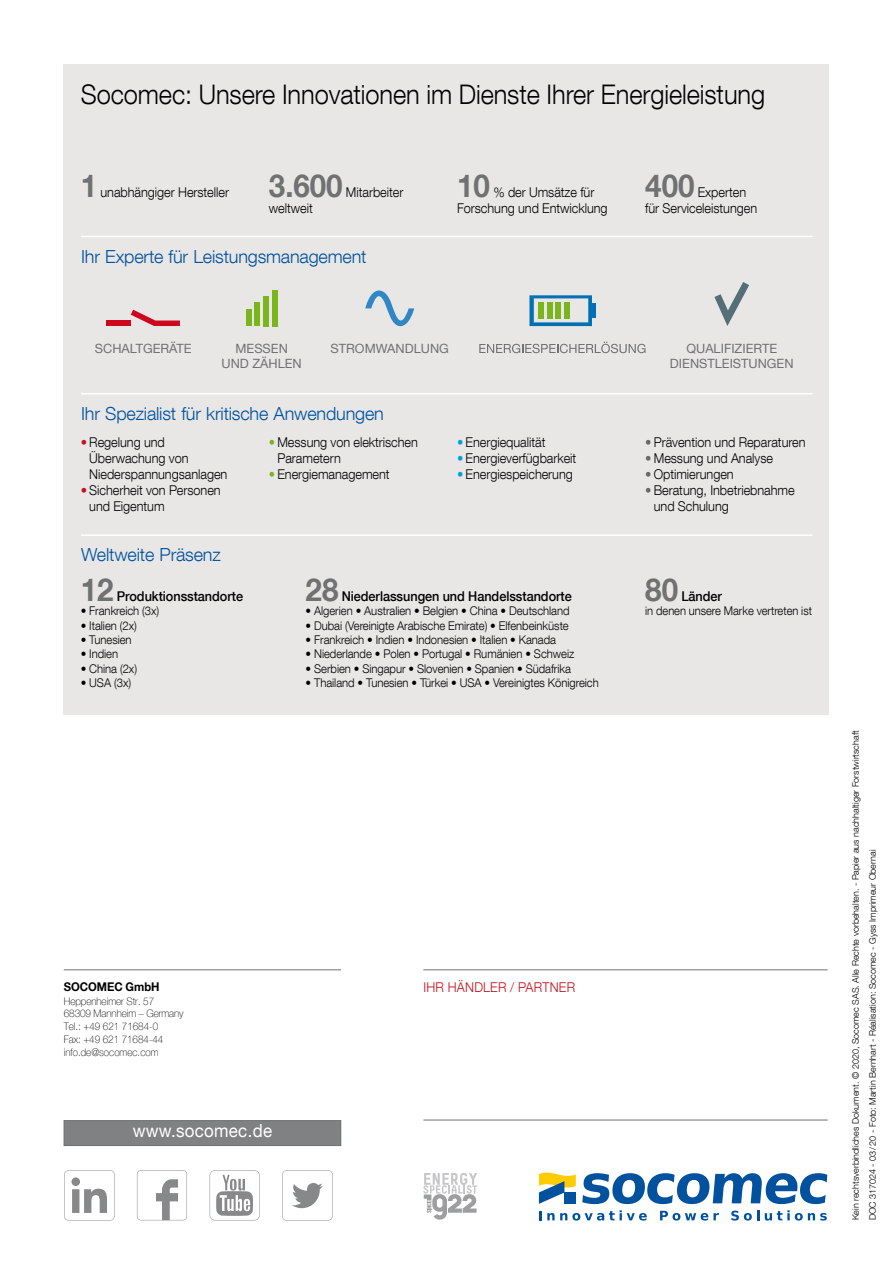
<style>
.page{position:relative;width:893px;height:1263px;background:#fff}
.page>*{position:absolute;margin:0;border:0;box-sizing:border-box;transform-origin:0 0}
.t1{font:700 31.5px "Helvetica Neue LT Com";letter-spacing:-.005em;color:#707172;scale:.94 1}
.t2{font:300 27px "Helvetica Neue LT Com";letter-spacing:-.005em;color:#000;scale:.94 1}
.t3{font:300 18px "Helvetica Neue LT Com";letter-spacing:-.01em;color:#00519e}
.t4{font:18px "Helvetica Neue LT Com";letter-spacing:.015em;color:#fff;scale:.94 1}
.t5{font:300 13.5px/16.2px "Helvetica Neue LT Com";letter-spacing:-.005em;color:#000;scale:.94 1}
.t6{font:500 13.5px "Helvetica Neue LT Com";letter-spacing:-.005em;color:#000;scale:.94 1}
.t7{font:300 13.5px "Helvetica Neue LT Com";letter-spacing:.015em;color:#c50e1f;scale:.94 1}
.t8{font:12.75px/15px "Helvetica Neue LT Com";color:#707172;text-align:center}
.t9{font:300 12px "Helvetica Neue LT Com";letter-spacing:-.005em;color:#000;scale:.94 1}
.t10{font:300 12px "Helvetica Neue LT Com";letter-spacing:-.005em;color:#000;scale:.93 1}
.t11{font:700 12px "Helvetica Neue LT Com";letter-spacing:-.005em;color:#000;scale:.94 1}
.t12{font:100 10.5px/12.8px "Helvetica Neue LT Com";letter-spacing:-.005em;color:#000;scale:.94 1}
.t13{font:300 9px "Helvetica Neue LT Com";color:#000}
.s1{color:#c50e1f}
.s2{color:#7cb31e}
.s3{color:#009ee0}
.s4{color:#596d6d}
</style>
<div class="page">
<div style="left:64px;top:64px;width:765px;height:650px;background:#e8e7e6"></div>
<hr style="left:81px;top:393px;width:731px;height:1px;background:#fff">
<hr style="left:81px;top:236px;width:731px;height:1px;background:#fff">
<hr style="left:81px;top:534px;width:731px;height:2px;background:#fff">
<div style="left:106px;top:320px;width:25px;height:6px;background:#cd071e"></div>
<svg style="left:131px;top:310px;width:49px;height:16px"></svg>
<div style="left:246px;top:309px;width:5px;height:17px;background:#7ab51d"></div>
<div style="left:254px;top:302px;width:6px;height:24px;background:#7ab51d"></div>
<div style="left:263px;top:296px;width:6px;height:30px;background:#7ab51d"></div>
<div style="left:272px;top:290px;width:6px;height:36px;background:#7ab51d"></div>
<svg style="left:365px;top:290px;width:49px;height:36px"></svg>
<svg style="left:714px;top:282px;width:35px;height:44px"></svg>
<svg style="left:529px;top:295px;width:63px;height:31px"></svg>
<hr style="left:592px;top:303px;width:3px;height:14px;background:#0070b4">
<svg style="left:479px;top:342px;width:166px;height:11px"></svg>
<div style="left:64px;top:1120px;width:277px;height:25px;background:#808183"></div>
<div style="left:64px;top:1120px;width:277px;height:26px;border:1px solid #707172"></div>
<svg style="left:64px;top:1170px;width:50px;height:50px"></svg>
<svg style="left:137px;top:1170px;width:50px;height:50px"></svg>
<svg style="left:210px;top:1170px;width:50px;height:50px"></svg>
<svg style="left:282px;top:1170px;width:50px;height:50px"></svg>
<svg style="left:423px;top:1173px;width:54px;height:46px"></svg>
<hr style="left:64px;top:969px;width:277px;height:1px;background:#707172">
<hr style="left:423px;top:969px;width:405px;height:1px;background:#707172">
<hr style="left:423px;top:1120px;width:405px;height:1px;background:#707172">
<svg style="left:582px;top:1173px;width:245px;height:31px"></svg>
<svg style="left:539px;top:1210px;width:108px;height:10px"></svg>
<svg style="left:660px;top:1211px;width:59px;height:9px"></svg>
<svg style="left:731px;top:1210px;width:28px;height:10px"></svg>
<svg style="left:765px;top:1210px;width:62px;height:10px"></svg>
<svg style="left:539px;top:1172px;width:37px;height:32px"></svg>
<h2 class="t2" style="left:81px;top:78px;width:730px">Socomec: Unsere Innovationen im Dienste Ihrer Energieleistung</h2>
<h1 class="t1" style="left:81px;top:166px;width:19px">1</h1>
<p class="t5" style="left:100px;top:184px;width:138px">unabhängiger Hersteller</p>
<h1 class="t1" style="left:269px;top:166px;width:80px">3.600</h1>
<p class="t5" style="left:346px;top:184px;width:63px">Mitarbeiter</p>
<p class="t5" style="left:269px;top:200px;width:48px">weltweit</p>
<h3 class="t3" style="left:81px;top:245px;width:287px">Ihr Experte für Leistungsmanagement</h3>
<h1 class="t1" style="left:457px;top:166px;width:36px">10</h1>
<p class="t5" style="left:457px;top:184px;width:162px;text-indent:36px">% der Umsätze für<br>Forschung und Entwicklung</p>
<h1 class="t1" style="left:645px;top:166px;width:54px">400</h1>
<p class="t5" style="left:645px;top:184px;width:121px;text-indent:52px">Experten für Serviceleistungen</p>
<p class="t8" style="left:95px;top:341px;width:98px">SCHALTGERÄTE</p>
<p class="t8" style="left:222px;top:341px;width:82px">MESSEN<br>UND ZÄHLEN</p>
<p class="t8" style="left:331px;top:341px;width:120px">STROMWANDLUNG</p>
<p class="t8" style="left:670px;top:341px;width:125px">QUALIFIZIERTE<br>DIENSTLEISTUNGEN</p>
<h3 class="t3" style="left:81px;top:403px;width:304px">Ihr Spezialist für kritische Anwendungen</h3>
<p class="t5" style="left:89px;top:433px;width:148px;text-indent:-9px"><span class="s1">•</span> Regelung und<br>Überwachung von<br>Niederspannungsanlagen</p>
<p class="t5" style="left:89px;top:482px;width:141px;text-indent:-9px"><span class="s1">•</span> Sicherheit von Personen und Eigentum</p>
<h3 class="t3" style="left:81px;top:544px;width:141px">Weltweite Präsenz</h3>
<p class="t5" style="left:277px;top:433px;width:151px;text-indent:-9px"><span class="s2">•</span> Messung von elektrischen<br>Parametern</p>
<p class="t5" style="left:269px;top:466px;width:130px"><span class="s2">•</span> Energiemanagement</p>
<p class="t5" style="left:457px;top:433px;width:96px"><span class="s3">•</span> Energiequalität</p>
<p class="t5" style="left:457px;top:450px;width:128px"><span class="s3">•</span> Energieverfügbarkeit</p>
<p class="t5" style="left:457px;top:466px;width:125px"><span class="s3">•</span> Energiespeicherung</p>
<h1 class="t1" style="left:81px;top:570px;width:36px">12</h1>
<p class="t6" style="left:117px;top:588px;width:136px">Produktionsstandorte</p>
<p class="t9" style="left:81px;top:604px;width:85px">• Frankreich (3x)</p>
<p class="t9" style="left:81px;top:618px;width:61px">• Italien (2x)</p>
<p class="t9" style="left:81px;top:632px;width:56px">• Tunesien</p>
<p class="t9" style="left:81px;top:647px;width:41px">• Indien</p>
<p class="t9" style="left:81px;top:661px;width:61px">• China (2x)</p>
<p class="t9" style="left:81px;top:676px;width:55px">• USA (3x)</p>
<h1 class="t1" style="left:306px;top:570px;width:36px">28</h1>
<p class="t6" style="left:342px;top:588px;width:246px">Niederlassungen und Handelsstandorte</p>
<p class="t9" style="left:306px;top:604px;width:282px">• Algerien • Australien • Belgien • China • Deutschland</p>
<p class="t9" style="left:306px;top:618px;width:281px">• Dubai (Vereinigte Arabische Emirate) • Elfenbeinküste</p>
<p class="t9" style="left:306px;top:632px;width:268px">• Frankreich • Indien • Indonesien • Italien • Kanada</p>
<p class="t9" style="left:306px;top:647px;width:287px">• Niederlande • Polen • Portugal • Rumänien • Schweiz</p>
<p class="t9" style="left:306px;top:661px;width:284px">• Serbien • Singapur • Slovenien • Spanien • Südafrika</p>
<p class="t9" style="left:306px;top:676px;width:313px">• Thailand • Tunesien • Türkei • USA • Vereinigtes Königreich</p>
<p class="t5" style="left:645px;top:433px;width:172px"><span class="s4">•</span> Prävention und Reparaturen</p>
<p class="t5" style="left:645px;top:450px;width:137px"><span class="s4">•</span> Messung und Analyse</p>
<p class="t5" style="left:645px;top:466px;width:96px"><span class="s4">•</span> Optimierungen</p>
<p class="t5" style="left:654px;top:482px;width:151px;text-indent:-9px"><span class="s4">•</span> Beratung, Inbetriebnahme und Schulung</p>
<h1 class="t1" style="left:645px;top:570px;width:36px">80</h1>
<p class="t6" style="left:681px;top:588px;width:45px">Länder</p>
<p class="t10" style="left:645px;top:604px;width:181px">in denen unsere Marke vertreten ist</p>
<p class="t11" style="left:64px;top:979px;width:103px">SOCOMEC GmbH</p>
<p class="t12" style="left:64px;top:994px;width:129px">Heppenheimer Str. 57<br>68309 Mannheim – Germany<br>Tel.: +49 621 71684-0<br>Fax: +49 621 71684-44 info.de@socomec.com</p>
<h3 class="t4" style="left:133px;top:1120px;width:150px">www.socomec.de</h3>
<p class="t7" style="left:423px;top:979px;width:163px">IHR HÄNDLER / PARTNER</p>
<p class="t13" style="left:850px;top:1220px;width:492px;rotate:-90deg">Kein rechtsverbindliches Dokument. © 2020, Socomec SAS. Alle Rechte vorbehalten. - Papier aus nachhaltiger Forstwirtschaft</p>
<p class="t13" style="left:867px;top:1220px;width:372px;rotate:-90deg">DOC 317024 - 03/20 - Foto: Martin Bernhart - Réalisation: Socomec - Gyss Imprimeur Obernai</p>
</div>
